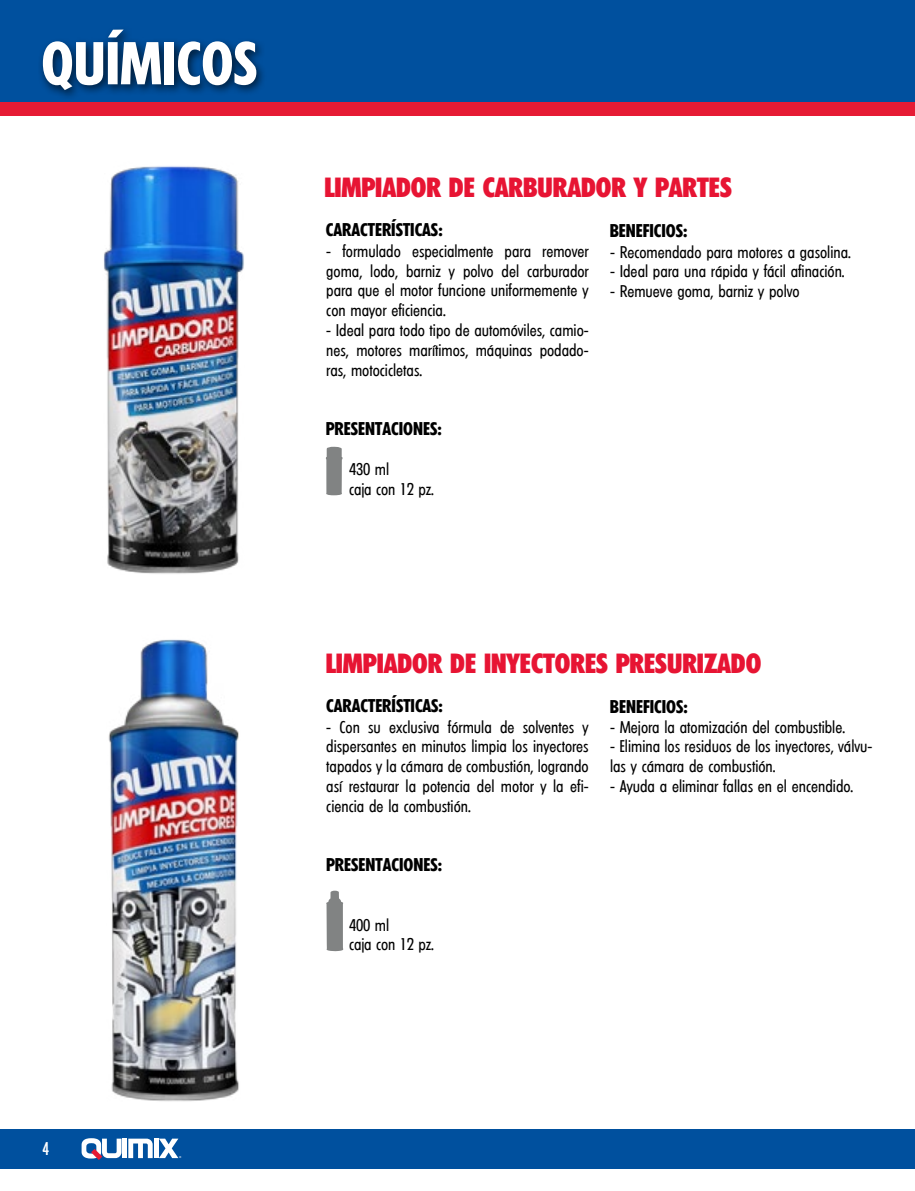
<style>
.page{position:relative;width:915px;height:1191px;background:#fff}
.page>*{position:absolute;margin:0;border:0;box-sizing:border-box;transform-origin:0 0}
.t1{font:600 condensed 58.5px "Limerick";color:#fff}
.t2{font:800 condensed 27px "Limerick";color:#e71433}
.t3{font:600 condensed 18px "Limerick";color:#000}
.t4{font:18px "Big Noodle Titling";color:#fff}
.t5{font:condensed 16.5px/19.8px "Limerick";color:#000}
.t6{font:800 condensed 2.7px "Limerick";color:#fff}
</style>
<div class="page">
<div style="left:0;top:1128px;width:914px;height:40px;background:#00509e"></div>
<img style="left:104px;top:166px;width:140px;height:408px">
<img style="left:108px;top:639px;width:131px;height:463px">
<div style="left:122px;top:1138px;width:5px;height:20px;background:#fff"></div>
<svg style="left:128px;top:1138px;width:25px;height:20px"></svg>
<hr style="left:154px;top:1138px;width:4px;height:20px;background:#fff">
<svg style="left:159px;top:1138px;width:19px;height:20px"></svg>
<svg style="left:82px;top:1138px;width:39px;height:22px"></svg>
<div style="left:0;top:0;width:914px;height:107px;background:#00509e"></div>
<div style="left:0;top:102px;width:914px;height:14px;background:#e61b34"></div>
<div style="left:38px;top:26px;width:229px;height:75px;background:#000;opacity:.65"></div>
<svg style="left:326px;top:446px;width:16px;height:49px"></svg>
<svg style="left:326px;top:890px;width:17px;height:61px"></svg>
<h1 class="t1" style="left:41px;top:29px;width:188px">QUÍMICOS</h1>
<h2 class="t2" style="left:324px;top:171px;width:409px">LIMPIADOR DE CARBURADOR Y PARTES</h2>
<p class="t3" style="left:326px;top:219px;width:118px">CARACTERÍSTICAS:</p>
<p class="t3" style="left:609px;top:220px;width:79px">BENEFICIOS:</p>
<p class="t5" style="left:326px;top:242px;width:264px;text-align:justify">- formulado especialmente para remover goma, lodo, barniz y polvo del carburador para que el motor funcione uniformemente y con mayor eficiencia.</p>
<p class="t5" style="left:326px;top:321px;width:264px;text-align:justify">- Ideal para todo tipo de automóviles, camio&shy;nes, motores marítimos, máquinas podado&shy;ras, motocicletas.</p>
<p class="t3" style="left:326px;top:418px;width:18px">PRESE</p>
<p class="t3" style="left:365px;top:418px;width:78px">NTACIONES:</p>
<p class="t5" style="left:349px;top:460px;width:86px">430 ml<br>caja con 12 pz.</p>
<p class="t5" style="left:609px;top:242px;width:242px">- Recomendado para motores a gasolina.</p>
<p class="t5" style="left:609px;top:262px;width:236px">- Ideal para una rápida y fácil afinación.</p>
<p class="t5" style="left:609px;top:282px;width:191px">- Remueve goma, barniz y polvo</p>
<h2 class="t2" style="left:325px;top:647px;width:437px">LIMPIADOR DE INYECTORES PRESURIZADO</h2>
<p class="t3" style="left:326px;top:695px;width:118px">CARACTERÍSTICAS:</p>
<p class="t3" style="left:609px;top:696px;width:79px">BENEFICIOS:</p>
<p class="t5" style="left:326px;top:717px;width:264px;text-align:justify">- Con su exclusiva fórmula de solventes y dispersantes en minutos limpia los inyectores tapados y la cámara de combustión, logrando así restaurar la potencia del motor y la efi&shy;ciencia de la combustión.</p>
<p class="t3" style="left:326px;top:854px;width:18px">PRESE</p>
<p class="t3" style="left:365px;top:854px;width:78px">NTACIONES:</p>
<p class="t5" style="left:349px;top:915px;width:86px">400 ml<br>caja con 12 pz.</p>
<p class="t5" style="left:609px;top:717px;width:236px">- Mejora la atomización del combustible.</p>
<p class="t5" style="left:609px;top:737px;width:264px">- Elimina los residuos de los inyectores, válvu&shy;las y cámara de combustión.</p>
<p class="t5" style="left:609px;top:776px;width:245px">- Ayuda a eliminar fallas en el encendido.</p>
<p class="t4" style="left:42px;top:1138px;width:8px">4</p>
<p class="t6" style="left:179px;top:1155px;width:4px">®</p>
</div>
